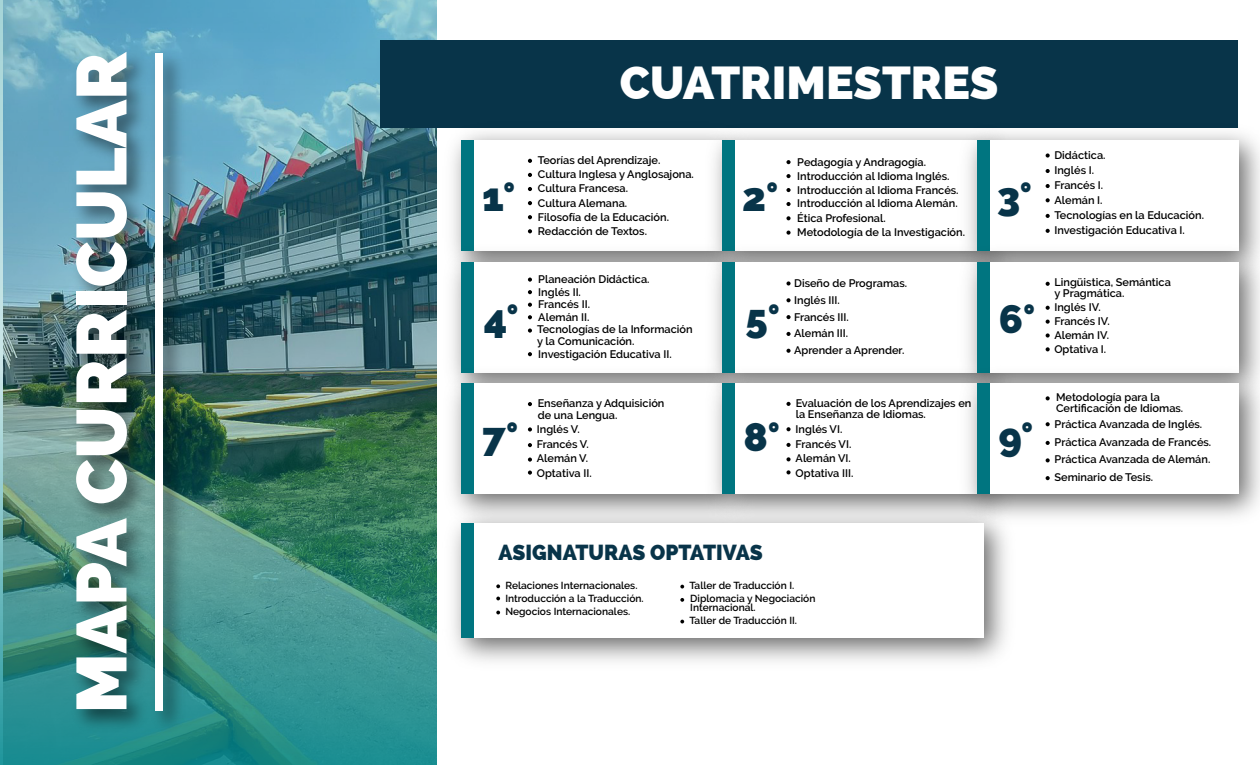
<style>
.page{position:relative;width:1260px;height:765px;background:#fff}
.page>*{position:absolute;margin:0;border:0;box-sizing:border-box;transform-origin:0 0}
.t1{font:800 70.5px "Raleway";color:#fff}
.t2{font:800 46.25px "Raleway";color:#fff}
.t3{font:800 40px "Raleway";color:#083449}
.t4{font:800 21.75px "Raleway";color:#083449;scale:.96 1}
.t5{font:600 11px/14.6px "Raleway";color:#000}
.t6{font:600 10.25px/8.6px "Raleway";color:#000}
</style>
<div class="page">
<img style="left:0;top:0;width:436px;height:765px">
<img style="left:56px;top:42px;width:134px;height:699px">
<div style="left:155px;top:54px;width:7px;height:657px;background:#fff"></div>
<div style="left:381px;top:41px;width:857px;height:87px;background:#083449"></div>
<img style="left:436px;top:128px;width:262px;height:109px">
<div style="left:461px;top:140px;width:262px;height:111px;background:#fff"></div>
<div style="left:461px;top:140px;width:13px;height:111px;background:#007580"></div>
<img style="left:436px;top:237px;width:262px;height:121px">
<div style="left:461px;top:262px;width:262px;height:110px;background:#fff"></div>
<div style="left:461px;top:262px;width:13px;height:110px;background:#007580"></div>
<img style="left:436px;top:358px;width:262px;height:140px">
<div style="left:461px;top:383px;width:262px;height:111px;background:#fff"></div>
<div style="left:461px;top:383px;width:13px;height:111px;background:#007580"></div>
<img style="left:698px;top:132px;width:254px;height:105px">
<div style="left:723px;top:140px;width:261px;height:111px;background:#fff"></div>
<div style="left:723px;top:140px;width:12px;height:111px;background:#007580"></div>
<img style="left:698px;top:237px;width:254px;height:121px">
<div style="left:723px;top:262px;width:261px;height:110px;background:#fff"></div>
<div style="left:723px;top:262px;width:12px;height:110px;background:#007580"></div>
<img style="left:698px;top:358px;width:254px;height:140px">
<div style="left:723px;top:383px;width:261px;height:111px;background:#fff"></div>
<div style="left:723px;top:383px;width:12px;height:111px;background:#007580"></div>
<div style="left:977px;top:140px;width:12px;height:111px;background:#007580"></div>
<img style="left:952px;top:237px;width:308px;height:121px">
<div style="left:977px;top:262px;width:261px;height:110px;background:#fff"></div>
<div style="left:977px;top:262px;width:12px;height:110px;background:#007580"></div>
<img style="left:952px;top:358px;width:308px;height:160px">
<div style="left:977px;top:383px;width:261px;height:111px;background:#fff"></div>
<div style="left:977px;top:383px;width:12px;height:111px;background:#007580"></div>
<img style="left:436px;top:498px;width:586px;height:179px">
<div style="left:461px;top:523px;width:522px;height:115px;background:#fff"></div>
<div style="left:461px;top:523px;width:13px;height:115px;background:#007580"></div>
<svg style="left:786px;top:174px;width:5px;height:4px"></svg>
<svg style="left:786px;top:160px;width:5px;height:4px"></svg>
<svg style="left:786px;top:216px;width:5px;height:4px"></svg>
<svg style="left:786px;top:231px;width:5px;height:4px"></svg>
<svg style="left:786px;top:188px;width:5px;height:4px"></svg>
<svg style="left:786px;top:202px;width:5px;height:4px"></svg>
<svg style="left:786px;top:281px;width:5px;height:5px"></svg>
<svg style="left:786px;top:298px;width:5px;height:4px"></svg>
<svg style="left:786px;top:315px;width:5px;height:4px"></svg>
<svg style="left:786px;top:332px;width:5px;height:4px"></svg>
<svg style="left:786px;top:349px;width:5px;height:4px"></svg>
<svg style="left:1046px;top:306px;width:4px;height:4px"></svg>
<svg style="left:1046px;top:320px;width:4px;height:4px"></svg>
<svg style="left:1046px;top:333px;width:4px;height:5px"></svg>
<svg style="left:1046px;top:282px;width:4px;height:4px"></svg>
<svg style="left:1046px;top:347px;width:4px;height:4px"></svg>
<svg style="left:528px;top:402px;width:4px;height:4px"></svg>
<svg style="left:528px;top:427px;width:4px;height:5px"></svg>
<svg style="left:528px;top:443px;width:4px;height:4px"></svg>
<svg style="left:528px;top:458px;width:4px;height:4px"></svg>
<svg style="left:528px;top:471px;width:4px;height:4px"></svg>
<svg style="left:786px;top:427px;width:5px;height:4px"></svg>
<svg style="left:786px;top:443px;width:5px;height:4px"></svg>
<svg style="left:786px;top:457px;width:5px;height:4px"></svg>
<svg style="left:786px;top:470px;width:5px;height:4px"></svg>
<svg style="left:786px;top:402px;width:5px;height:4px"></svg>
<svg style="left:1046px;top:396px;width:4px;height:4px"></svg>
<svg style="left:1046px;top:422px;width:4px;height:4px"></svg>
<svg style="left:1046px;top:441px;width:4px;height:4px"></svg>
<svg style="left:1046px;top:458px;width:4px;height:4px"></svg>
<svg style="left:1046px;top:476px;width:4px;height:4px"></svg>
<svg style="left:680px;top:598px;width:4px;height:4px"></svg>
<svg style="left:680px;top:585px;width:4px;height:4px"></svg>
<svg style="left:680px;top:620px;width:4px;height:3px"></svg>
<svg style="left:496px;top:597px;width:4px;height:3px"></svg>
<svg style="left:496px;top:611px;width:4px;height:3px"></svg>
<svg style="left:496px;top:584px;width:4px;height:4px"></svg>
<svg style="left:528px;top:278px;width:4px;height:4px"></svg>
<svg style="left:528px;top:290px;width:4px;height:4px"></svg>
<svg style="left:528px;top:303px;width:4px;height:4px"></svg>
<svg style="left:528px;top:315px;width:4px;height:4px"></svg>
<svg style="left:528px;top:352px;width:4px;height:4px"></svg>
<svg style="left:528px;top:329px;width:4px;height:4px"></svg>
<svg style="left:1046px;top:229px;width:4px;height:4px"></svg>
<svg style="left:1046px;top:153px;width:4px;height:5px"></svg>
<svg style="left:1046px;top:214px;width:4px;height:4px"></svg>
<svg style="left:1046px;top:169px;width:4px;height:4px"></svg>
<svg style="left:1046px;top:184px;width:4px;height:4px"></svg>
<svg style="left:1046px;top:198px;width:4px;height:4px"></svg>
<svg style="left:528px;top:159px;width:4px;height:4px"></svg>
<svg style="left:528px;top:173px;width:4px;height:4px"></svg>
<svg style="left:528px;top:187px;width:4px;height:4px"></svg>
<svg style="left:528px;top:201px;width:4px;height:4px"></svg>
<svg style="left:528px;top:215px;width:4px;height:4px"></svg>
<svg style="left:528px;top:229px;width:4px;height:4px"></svg>
<h1 class="t1" style="left:61px;top:713px;width:663px;rotate:-90deg">MAPA CURRICULAR</h1>
<h2 class="t2" style="left:620px;top:56px;width:380px">CUATRIMESTRES</h2>
<h3 class="t3" style="left:482px;top:174px;width:35px">1°</h3>
<p class="t5" style="left:538px;top:153px;width:158px;line-height:14.1px">Teorías del Aprendizaje.<br>Cultura Inglesa y Anglosajona.<br>Cultura Francesa.<br>Cultura Alemana.<br>Filosofía de la Educación.<br>Redacción de Textos.</p>
<h3 class="t3" style="left:742px;top:174px;width:38px">2°</h3>
<p class="t5" style="left:797px;top:154px;width:130px">Pedagogía y Andragogía.</p>
<p class="t5" style="left:797px;top:168px;width:154px">Introducción al Idioma Inglés.</p>
<p class="t5" style="left:797px;top:183px;width:163px;line-height:14px">Introducción al Idioma Francés.<br>Introducción al Idioma Alemán.</p>
<p class="t5" style="left:797px;top:211px;width:169px;line-height:14px">Ética Profesional.<br>Metodología de la Investigación.</p>
<h3 class="t3" style="left:997px;top:174px;width:36px">3°</h3>
<p class="t5" style="left:1054px;top:148px;width:53px">Didáctica.</p>
<p class="t5" style="left:1054px;top:163px;width:50px">Inglés I.<br>Francés I.<br>Alemán I.</p>
<p class="t5" style="left:1054px;top:207px;width:151px">Tecnologías en la Educación.</p>
<p class="t5" style="left:1054px;top:222px;width:132px">Investigación Educativa I.</p>
<h3 class="t3" style="left:484px;top:296px;width:36px">4°</h3>
<p class="t5" style="left:538px;top:273px;width:113px;line-height:12.5px">Planeación Didáctica.<br>Inglés II.<br>Francés II.<br>Alemán II.</p>
<p class="t5" style="left:538px;top:346px;width:135px">Investigación Educativa II.</p>
<p class="t5" style="left:537px;top:324px;width:157px;line-height:11.8px">Tecnologías de la Información y la Comunicación.</p>
<h3 class="t3" style="left:746px;top:296px;width:36px">5°</h3>
<p class="t5" style="left:794px;top:275px;width:114px;line-height:16.9px">Diseño de Programas.<br>Inglés III.<br>Francés III.<br>Alemán III.<br>Aprender a Aprender.</p>
<h3 class="t3" style="left:999px;top:296px;width:38px">6°</h3>
<p class="t5" style="left:1054px;top:276px;width:118px;line-height:11.8px">Lingüistica, Semántica y Pragmática.</p>
<p class="t5" style="left:1054px;top:300px;width:57px;line-height:13.9px">Inglés IV.<br>Francés IV.<br>Alemán IV.</p>
<p class="t5" style="left:1054px;top:342px;width:53px">Optativa I.</p>
<h3 class="t3" style="left:482px;top:414px;width:38px">7°</h3>
<p class="t5" style="left:796px;top:397px;width:177px;line-height:11.8px">Evaluación de los Aprendizajes en la Enseñanza de Idiomas.</p>
<p class="t5" style="left:1056px;top:392px;width:129px;line-height:11px">Metodología para la<br>Certificación de Idiomas.</p>
<p class="t5" style="left:1055px;top:415px;width:158px;line-height:17.6px">Práctica Avanzada de Inglés.<br>Práctica Avanzada de Francés.<br>Práctica Avanzada de Alemán.<br>Seminario de Tesis.</p>
<p class="t5" style="left:538px;top:397px;width:128px;line-height:11.8px">Enseñanza y Adquisición de una Lengua.</p>
<p class="t5" style="left:537px;top:422px;width:56px">Inglés V.<br>Francés V.<br>Alemán V.<br>Optativa II.</p>
<p class="t5" style="left:796px;top:422px;width:59px">Inglés VI.<br>Francés VI.<br>Alemán VI.<br>Optativa III.</p>
<h3 class="t3" style="left:743px;top:414px;width:38px">8°</h3>
<h3 class="t3" style="left:999px;top:414px;width:36px">9°</h3>
<h3 class="t4" style="left:499px;top:540px;width:277px">ASIGNATURAS OPTATIVAS</h3>
<p class="t6" style="left:505px;top:581px;width:134px">Relaciones Internacionales.</p>
<p class="t6" style="left:505px;top:592px;width:140px;line-height:13.1px">Introducción a la Traducción.<br>Negocios Internacionales.</p>
<p class="t6" style="left:689px;top:581px;width:106px">Taller de Traducción I.</p>
<p class="t6" style="left:689px;top:616px;width:109px">Taller de Traducción II.</p>
<p class="t6" style="left:690px;top:594px;width:127px">Diplomacia y Negociación<br>Internacional.</p>
</div>
